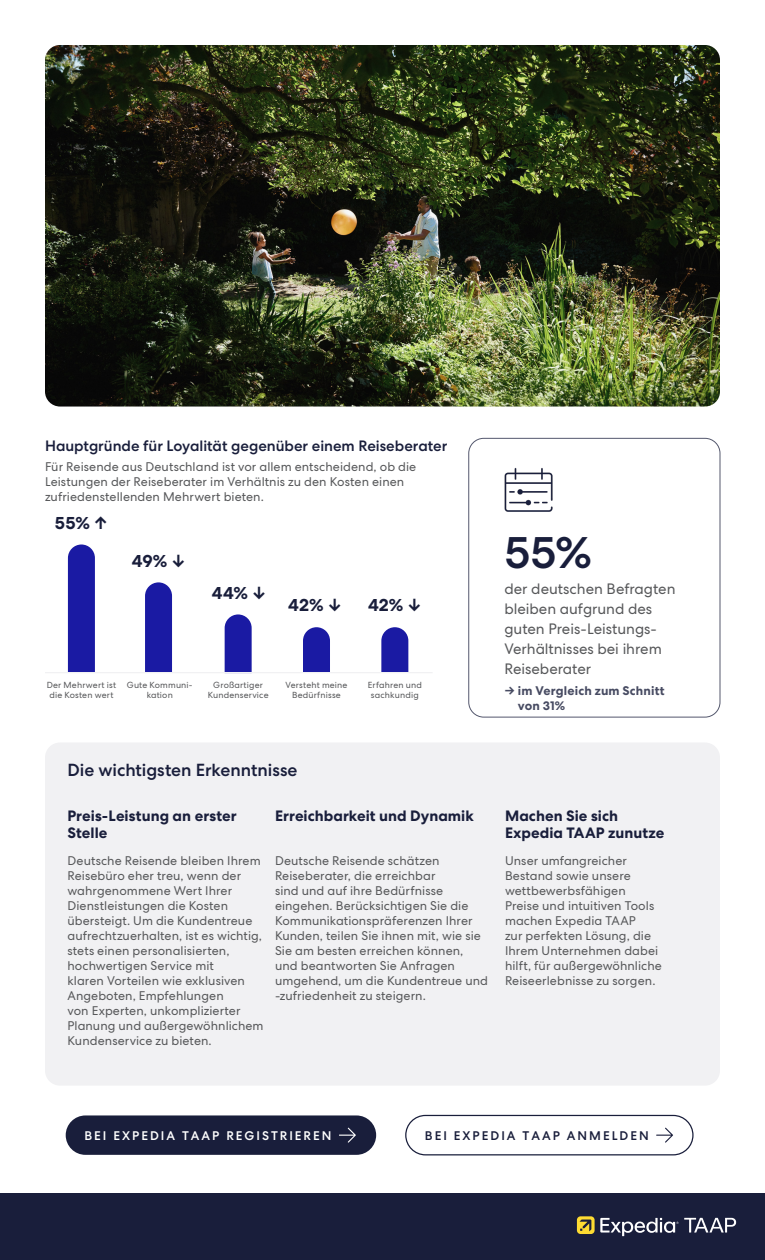
<style>
.page{position:relative;width:765px;height:1260px;background:#fff}
.page>*{position:absolute;margin:0;border:0;box-sizing:border-box;transform-origin:0 0}
.t1{font:500 45px "Centra No 2";color:#191e3b}
.t2{font:500 17.5px "Centra No 2";color:#191e3b}
.t3{font:700 17.5px "Centra No 2";letter-spacing:.005em;color:#191e3b}
.P2_info_text{font:15px/20px "Centra No 2";letter-spacing:-.005em;color:#57585a}
.P2_H3{font:700 15px/17.5px "Centra No 2";letter-spacing:.005em;color:#191e3b}
.P1_Grey_H2{font:500 15px "Centra No 2";color:#191e3b}
.t4{font:12.5px/15px "Centra No 2";letter-spacing:.005em;color:#57585a}
.P2_versus{font:700 12.5px/15px "Centra No 2";letter-spacing:.01em;color:#474b62}
.t5{font:500 12.5px "Centra No 2";letter-spacing:.16em;color:#fff}
.t6{font:500 12.5px "Centra No 2";letter-spacing:.16em;color:#191e3b}
.p2_Graph_callout{font:8.75px/10px "Centra No 2";letter-spacing:.02em;color:#57585a;text-align:center}
</style>
<div class="page">
<div style="left:0;top:1193px;width:765px;height:67px;background:#191e3b"></div>
<svg style="left:600px;top:1218px;width:136px;height:18px"></svg>
<svg style="left:577px;top:1216px;width:18px;height:18px"></svg>
<svg style="left:580px;top:1220px;width:11px;height:11px"></svg>
<div style="left:45px;top:742px;width:675px;height:344px;background:#f1f1f3;border-radius:15px"></div>
<div style="left:468px;top:438px;width:252px;height:279px;border:1px solid #191e3b;border-radius:15px"></div>
<img style="left:504px;top:467px;width:49px;height:45px">
<img style="left:45px;top:45px;width:675px;height:362px">
<div style="left:68px;top:545px;width:27px;height:127px;background:#1a1aa3"></div>
<div style="left:145px;top:582px;width:27px;height:90px;background:#1a1aa3"></div>
<svg style="left:225px;top:614px;width:27px;height:58px"></svg>
<svg style="left:303px;top:627px;width:27px;height:45px"></svg>
<svg style="left:381px;top:627px;width:27px;height:45px"></svg>
<hr style="left:45px;top:672px;width:388px;height:1px;background:#f1f1f3">
<div style="left:66px;top:1115px;width:310px;height:40px;background:#191e3b;border-radius:20px"></div>
<svg style="left:339px;top:1128px;width:17px;height:15px"></svg>
<svg style="left:656px;top:1128px;width:17px;height:15px"></svg>
<div style="left:405px;top:1115px;width:289px;height:40px;border:1px solid #191e3b;border-radius:20px"></div>
<p class="P1_Grey_H2" style="left:45px;top:437px;width:404px">Hauptgründe für Loyalität gegenüber einem Reiseberater</p>
<p class="t4" style="left:45px;top:459px;width:373px">Für Reisende aus Deutschland ist vor allem entscheidend, ob die<br>Leistungen der Reiseberater im Verhältnis zu den Kosten einen zufriedenstellenden Mehrwert bieten.</p>
<p class="t3" style="left:55px;top:512px;width:54px">55% ↑</p>
<p class="t3" style="left:132px;top:550px;width:55px">49% ↓</p>
<p class="t3" style="left:212px;top:582px;width:56px">44% ↓</p>
<p class="t3" style="left:288px;top:595px;width:55px">42% ↓</p>
<p class="t3" style="left:368px;top:595px;width:55px">42% ↓</p>
<p class="p2_Graph_callout" style="left:208px;top:680px;width:62px">Großartiger<br>Kundenservice</p>
<p class="p2_Graph_callout" style="left:47px;top:680px;width:71px">Der Mehrwert ist die Kosten wert</p>
<p class="p2_Graph_callout" style="left:368px;top:680px;width:56px">Erfahren und sachkundig</p>
<p class="p2_Graph_callout" style="left:127px;top:680px;width:67px">Gute Kommuni&shy;kation</p>
<p class="p2_Graph_callout" style="left:285px;top:680px;width:64px">Versteht meine<br>Bedürfnisse</p>
<p class="t1" style="left:504px;top:526px;width:89px">55%</p>
<p class="P2_info_text" style="left:504px;top:579px;width:173px">der deutschen Befragten bleiben aufgrund des guten Preis-Leistungs-<br>Verhältnisses bei ihrem<br>Reiseberater</p>
<p class="P2_versus" style="left:518px;top:683px;width:148px;text-indent:-14px">→ im Vergleich zum Schnitt von 31%</p>
<p class="t2" style="left:68px;top:760px;width:232px">Die wichtigsten Erkenntnisse</p>
<p class="P2_H3" style="left:68px;top:807px;width:171px">Preis-Leistung an erster<br>Stelle</p>
<p class="t4" style="left:68px;top:853px;width:198px">Deutsche Reisende bleiben Ihrem<br>Reisebüro eher treu, wenn der wahrgenommene Wert Ihrer<br>Dienstleistungen die Kosten übersteigt. Um die Kundentreue aufrechtzuerhalten, ist es wichtig, stets einen personalisierten, hochwertigen Service mit<br>klaren Vorteilen wie exklusiven<br>Angeboten, Empfehlungen<br>von Experten, unkomplizierter<br>Planung und außergewöhnlichem<br>Kundenservice zu bieten.</p>
<p class="P2_H3" style="left:275px;top:807px;width:200px">Erreichbarkeit und Dynamik</p>
<p class="t4" style="left:275px;top:853px;width:215px">Deutsche Reisende schätzen<br>Reiseberater, die erreichbar<br>sind und auf ihre Bedürfnisse eingehen. Berücksichtigen Sie die<br>Kommunikationspräferenzen Ihrer<br>Kunden, teilen Sie ihnen mit, wie sie<br>Sie am besten erreichen können, und beantworten Sie Anfragen umgehend, um die Kundentreue und -zufriedenheit zu steigern.</p>
<p class="P2_H3" style="left:505px;top:807px;width:161px">Machen Sie sich<br>Expedia TAAP zunutze</p>
<p class="t4" style="left:505px;top:853px;width:158px">Unser umfangreicher<br>Bestand sowie unsere wettbewerbsfähigen<br>Preise und intuitiven Tools machen Expedia TAAP<br>zur perfekten Lösung, die<br>Ihrem Unternehmen dabei hilft, für außergewöhnliche<br>Reiseerlebnisse zu sorgen.</p>
<p class="t5" style="left:84px;top:1128px;width:249px">BEI EXPEDIA TAAP REGISTRIEREN</p>
<p class="t6" style="left:425px;top:1128px;width:225px">BEI EXPEDIA TAAP ANMELDEN</p>
</div>
